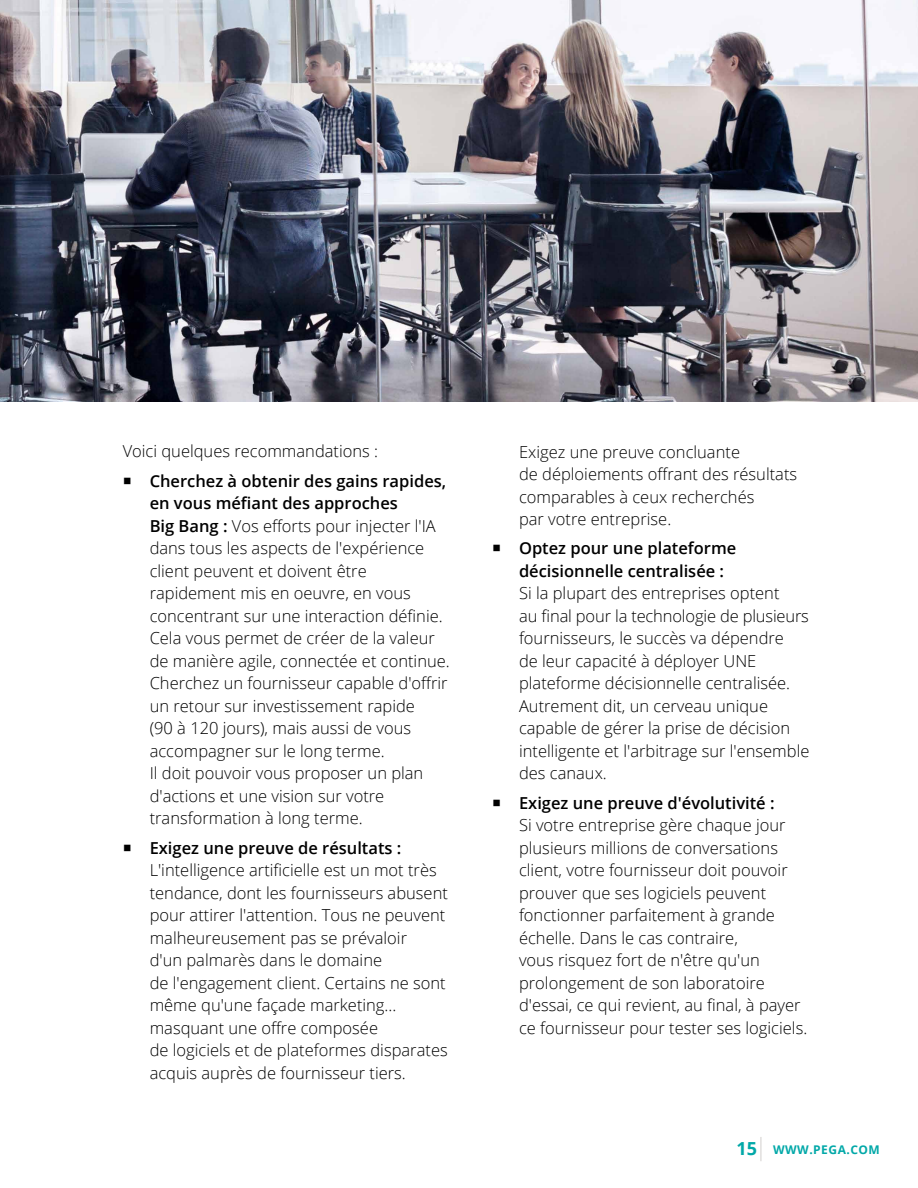
<style>
.page{position:relative;width:918px;height:1188px;background:#fff}
.page>*{position:absolute;margin:0;border:0;box-sizing:border-box;transform-origin:0 0}
.t1{font:300 16.5px/22.5px "Open Sans";color:#000}
.t2{font:600 16.5px/22.5px "Open Sans";color:#000}
.t3{font:700 12px "Open Sans";letter-spacing:.04em;color:#02a8a8}
.s1{font-weight:600}
.s2{font-size:18px}
</style>
<div class="page">
<svg style="left:761px;top:1137px;width:1px;height:24px"></svg>
<img style="left:0;top:0;width:918px;height:401px">
<p class="t1" style="left:123px;top:440px;width:257px">Voici quelques recommandations :</p>
<p class="t1" style="left:150px;top:469px;width:302px"><span class="s1">Cherchez à obtenir des gains rapides, en vous méfiant des approches<br>Big Bang :</span> Vos efforts pour injecter l'IA dans tous les aspects de l'expérience client peuvent et doivent être rapidement mis en oeuvre, en vous concentrant sur une interaction définie.<br>Cela vous permet de créer de la valeur de manière agile, connectée et continue.<br>Cherchez un fournisseur capable d'offrir un retour sur investissement rapide<br>(90 à 120 jours), mais aussi de vous accompagner sur le long terme.<br>Il doit pouvoir vous proposer un plan d'actions et une vision sur votre transformation à long terme.</p>
<p class="t2" style="left:150px;top:836px;width:253px">Exigez une preuve de résultats :</p>
<p class="t1" style="left:150px;top:858px;width:300px">L'intelligence artificielle est un mot très tendance, dont les fournisseurs abusent pour attirer l'attention. Tous ne peuvent malheureusement pas se prévaloir<br>d'un palmarès dans le domaine<br>de l'engagement client. Certains ne sont même qu'une façade marketing... masquant une offre composée<br>de logiciels et de plateformes disparates acquis auprès de fournisseur tiers.</p>
<p class="t1" style="left:519px;top:440px;width:280px">Exigez une preuve concluante<br>de déploiements offrant des résultats comparables à ceux recherchés<br>par votre entreprise.</p>
<p class="t2" style="left:519px;top:537px;width:219px">Optez pour une plateforme décisionnelle centralisée :</p>
<p class="t1" style="left:519px;top:582px;width:292px">Si la plupart des entreprises optent<br>au final pour la technologie de plusieurs fournisseurs, le succès va dépendre<br>de leur capacité à déployer UNE plateforme décisionnelle centralisée.<br>Autrement dit, un cerveau unique capable de gérer la prise de décision intelligente et l'arbitrage sur l'ensemble des canaux.</p>
<p class="t2" style="left:519px;top:791px;width:257px">Exigez une preuve d'évolutivité :</p>
<p class="t1" style="left:519px;top:814px;width:290px">Si votre entreprise gère chaque jour plusieurs millions de conversations client, votre fournisseur doit pouvoir prouver que ses logiciels peuvent fonctionner parfaitement à grande échelle. Dans le cas contraire,<br>vous risquez fort de n'être qu'un prolongement de son laboratoire d'essai, ce qui revient, au final, à payer ce fournisseur pour tester ses logiciels.</p>
<p class="t3" style="left:737px;top:1142px;width:145px"><span class="s2">15</span> WWW.PEGA.COM</p>
</div>
